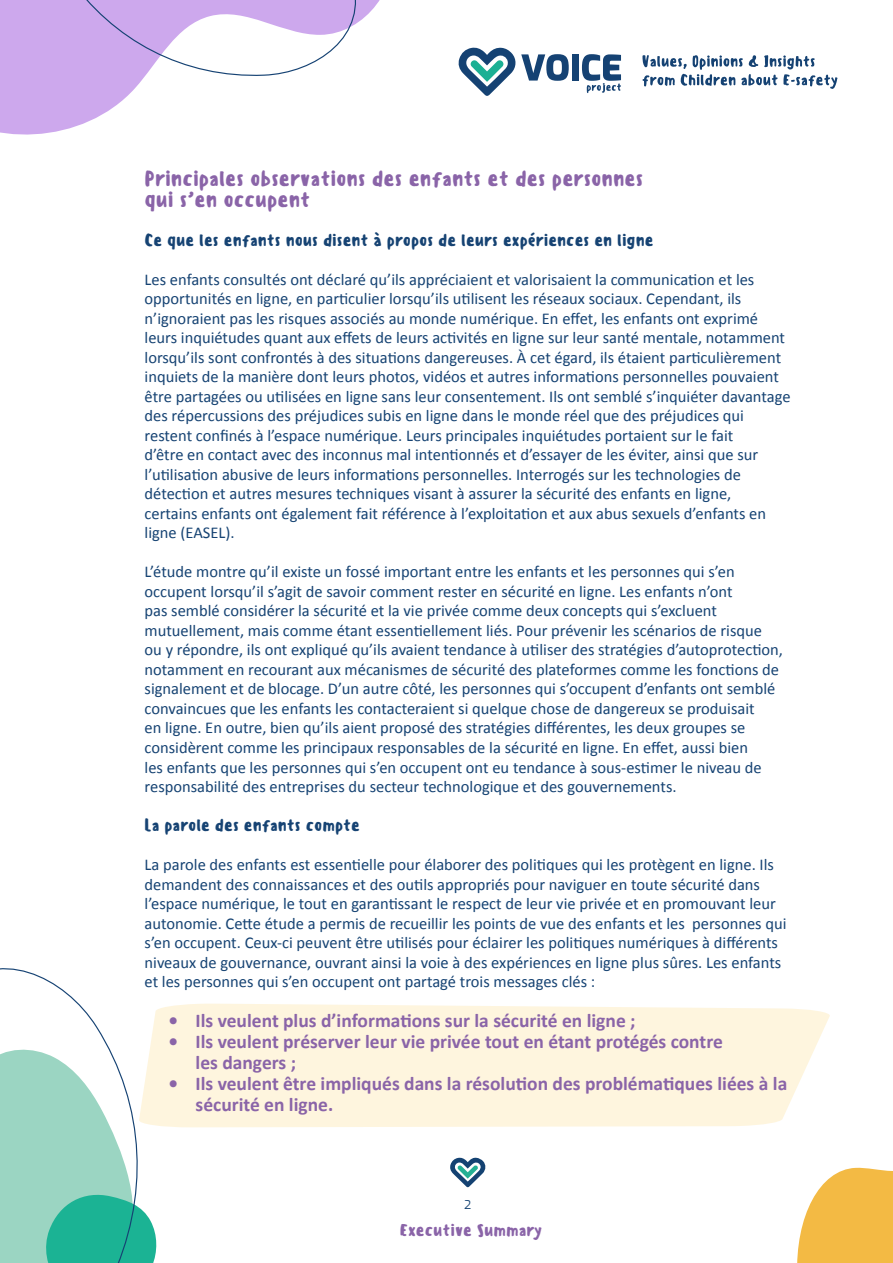
<style>
.page{position:relative;width:893px;height:1263px;background:#fff}
.page>*{position:absolute;margin:0;border:0;box-sizing:border-box;transform-origin:0 0}
.t1{font:500 21px/21px "Sensei";color:#8a64a8}
.t2{font:700 19.5px/21px "Calibri";color:#8a64a8}
.t3{font:16.5px/19.5px "Calibri";color:#164373}
.t4{font:500 16.5px "Sensei";color:#164373}
.t5{font:500 16.5px "Sensei";color:#8a64a8}
.t6{font:12px "Exo";color:#144272}
</style>
<div class="page">
<svg style="left:0;top:968px;width:225px;height:295px"></svg>
<svg style="left:797px;top:1167px;width:96px;height:96px;background:#f4c461"></svg>
<svg style="left:0;top:0;width:380px;height:135px"></svg>
<svg style="left:0;top:0;width:371px;height:90px"></svg>
<svg style="left:459px;top:48px;width:110px;height:48px"></svg>
<div style="left:572px;top:54px;width:7px;height:27px;background:#154273"></div>
<svg style="left:582px;top:54px;width:39px;height:39px"></svg>
<svg style="left:642px;top:55px;width:196px;height:34px"></svg>
<svg style="left:450px;top:1157px;width:36px;height:30px"></svg>
<svg style="left:138px;top:1003px;width:692px;height:124px;background:#fef5e0"></svg>
<p class="t1" style="left:145px;top:168px;width:500px">Principales observations des enfants et des personnes qui s’en occupent</p>
<p class="t4" style="left:145px;top:229px;width:510px">Ce que les enfants nous disent à propos de leurs expériences en ligne</p>
<p class="t3" style="left:145px;top:269px;width:647px">Les enfants consultés ont déclaré qu’ils appréciaient et valorisaient la communication et les opportunités en ligne, en particulier lorsqu’ils utilisent les réseaux sociaux. Cependant, ils n’ignoraient pas les risques associés au monde numérique. En effet, les enfants ont exprimé leurs inquiétudes quant aux effets de leurs activités en ligne sur leur santé mentale, notamment lorsqu’ils sont confrontés à des situations dangereuses. À cet égard, ils étaient particulièrement inquiets de la manière dont leurs photos, vidéos et autres informations personnelles pouvaient être partagées ou utilisées en ligne sans leur consentement. Ils ont semblé s’inquiéter davantage des répercussions des préjudices subis en ligne dans le monde réel que des préjudices qui restent confinés à l’espace numérique. Leurs principales inquiétudes portaient sur le fait<br>d’être en contact avec des inconnus mal intentionnés et d’essayer de les éviter, ainsi que sur l’utilisation abusive de leurs informations personnelles. Interrogés sur les technologies de détection et autres mesures techniques visant à assurer la sécurité des enfants en ligne,<br>certains enfants ont également fait référence à l’exploitation et aux abus sexuels d’enfants en ligne (EASEL).</p>
<p class="t3" style="left:145px;top:561px;width:640px">L’étude montre qu’il existe un fossé important entre les enfants et les personnes qui s’en occupent lorsqu’il s’agit de savoir comment rester en sécurité en ligne. Les enfants n’ont<br>pas semblé considérer la sécurité et la vie privée comme deux concepts qui s’excluent mutuellement, mais comme étant essentiellement liés. Pour prévenir les scénarios de risque ou y répondre, ils ont expliqué qu’ils avaient tendance à utiliser des stratégies d’autoprotection, notamment en recourant aux mécanismes de sécurité des plateformes comme les fonctions de signalement et de blocage. D’un autre côté, les personnes qui s’occupent d’enfants ont semblé convaincues que les enfants les contacteraient si quelque chose de dangereux se produisait<br>en ligne. En outre, bien qu’ils aient proposé des stratégies différentes, les deux groupes se considèrent comme les principaux responsables de la sécurité en ligne. En effet, aussi bien<br>les enfants que les personnes qui s’en occupent ont eu tendance à sous-estimer le niveau de responsabilité des entreprises du secteur technologique et des gouvernements.</p>
<p class="t4" style="left:145px;top:814px;width:217px">La parole des enfants compte</p>
<p class="t3" style="left:145px;top:854px;width:643px">La parole des enfants est essentielle pour élaborer des politiques qui les protègent en ligne. Ils demandent des connaissances et des outils appropriés pour naviguer en toute sécurité dans l’espace numérique, le tout en garantissant le respect de leur vie privée et en promouvant leur autonomie. Cette étude a permis de recueillir les points de vue des enfants et les personnes qui s’en occupent. Ceux-ci peuvent être utilisés pour éclairer les politiques numériques à différents niveaux de gouvernance, ouvrant ainsi la voie à des expériences en ligne plus sûres. Les enfants et les personnes qui s’en occupent ont partagé trois messages clés :</p>
<p class="t2" style="left:169px;top:1010px;width:468px">• Ils veulent plus d’informations sur la sécurité en ligne ;</p>
<p class="t2" style="left:196px;top:1031px;width:529px;text-indent:-27px">• Ils veulent préserver leur vie privée tout en étant protégés contre les dangers ;</p>
<p class="t2" style="left:196px;top:1073px;width:593px;text-indent:-27px">• Ils veulent être impliqués dans la résolution des problématiques liées à la sécurité en ligne.</p>
<p class="t6" style="left:464px;top:1196px;width:9px">2</p>
<p class="t5" style="left:400px;top:1219px;width:144px">Executive Summary</p>
</div>
